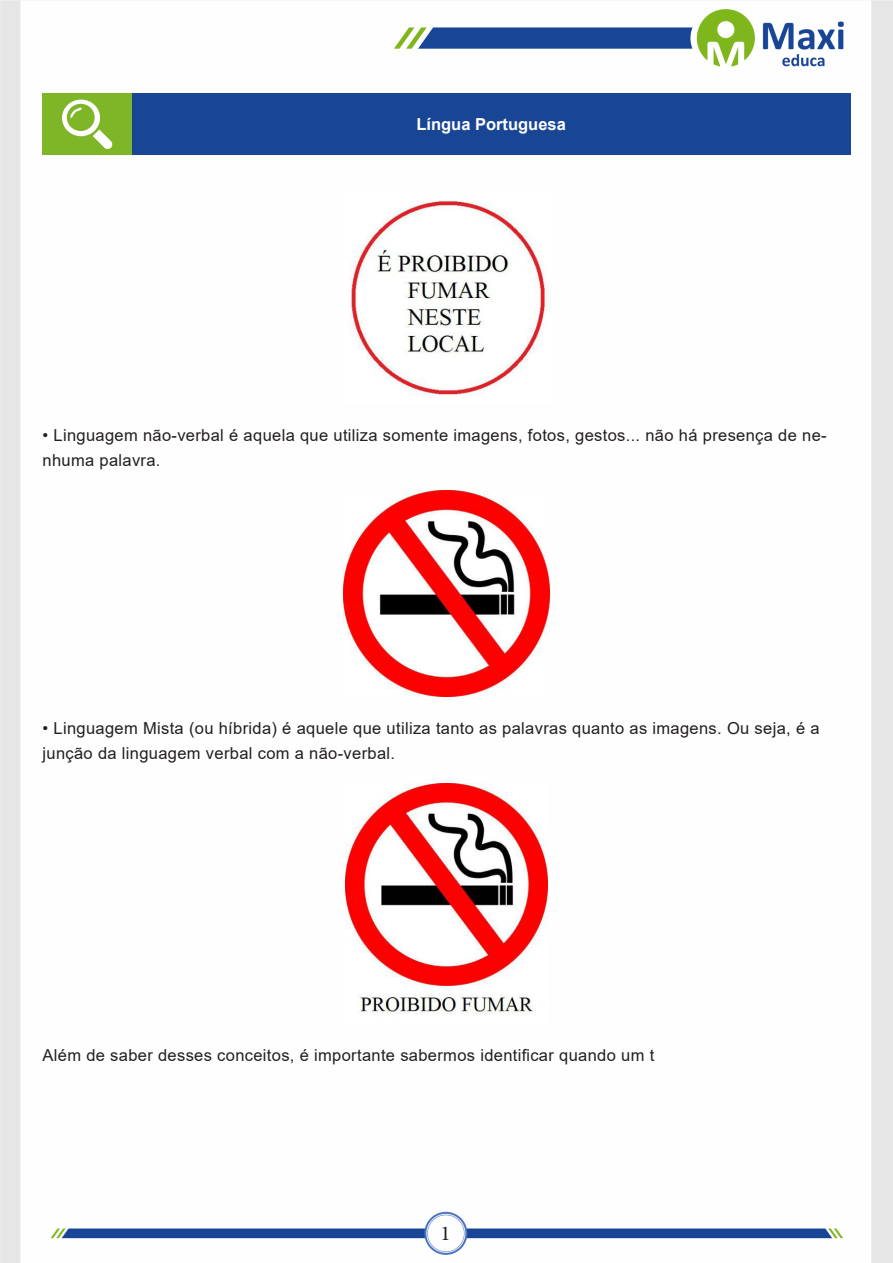
<style>
.page{position:relative;width:893px;height:1263px;background:#fff}
.page>*{position:absolute;margin:0;border:0;box-sizing:border-box;transform-origin:0 0}
.t1{font:21px "Minion Pro";color:#231f20}
.APOSTILA{font:16.5px/24.8px "Arial";letter-spacing:.02em;color:#231f20}
.Titulo_de_Caixa{font:700 16.5px "Arial";color:#fff}
</style>
<div class="page">
<img style="left:0;top:0;width:893px;height:1263px">
<div style="left:43px;top:94px;width:89px;height:61px;background:#7fb628"></div>
<div style="left:132px;top:94px;width:718px;height:61px;background:#184695"></div>
<svg style="left:62px;top:100px;width:51px;height:49px"></svg>
<img style="left:341px;top:193px;width:211px;height:210px">
<img style="left:343px;top:491px;width:207px;height:206px">
<img style="left:345px;top:784px;width:202px;height:239px">
<p class="Titulo_de_Caixa" style="left:416px;top:113px;width:151px">Língua Portuguesa</p>
<p class="APOSTILA" style="left:43px;top:423px;width:786px">• Linguagem não-verbal é aquela que utiliza somente imagens, fotos, gestos... não há presença de ne&shy;nhuma palavra.</p>
<p class="APOSTILA" style="left:43px;top:716px;width:779px">• Linguagem Mista (ou híbrida) é aquele que utiliza tanto as palavras quanto as imagens. Ou seja, é a junção da linguagem verbal com a não-verbal.</p>
<p class="APOSTILA" style="left:43px;top:1043px;width:613px">Além de saber desses conceitos, é importante sabermos identificar quando um t</p>
<p class="t1" style="left:440px;top:1219px;width:12px">1</p>
</div>
